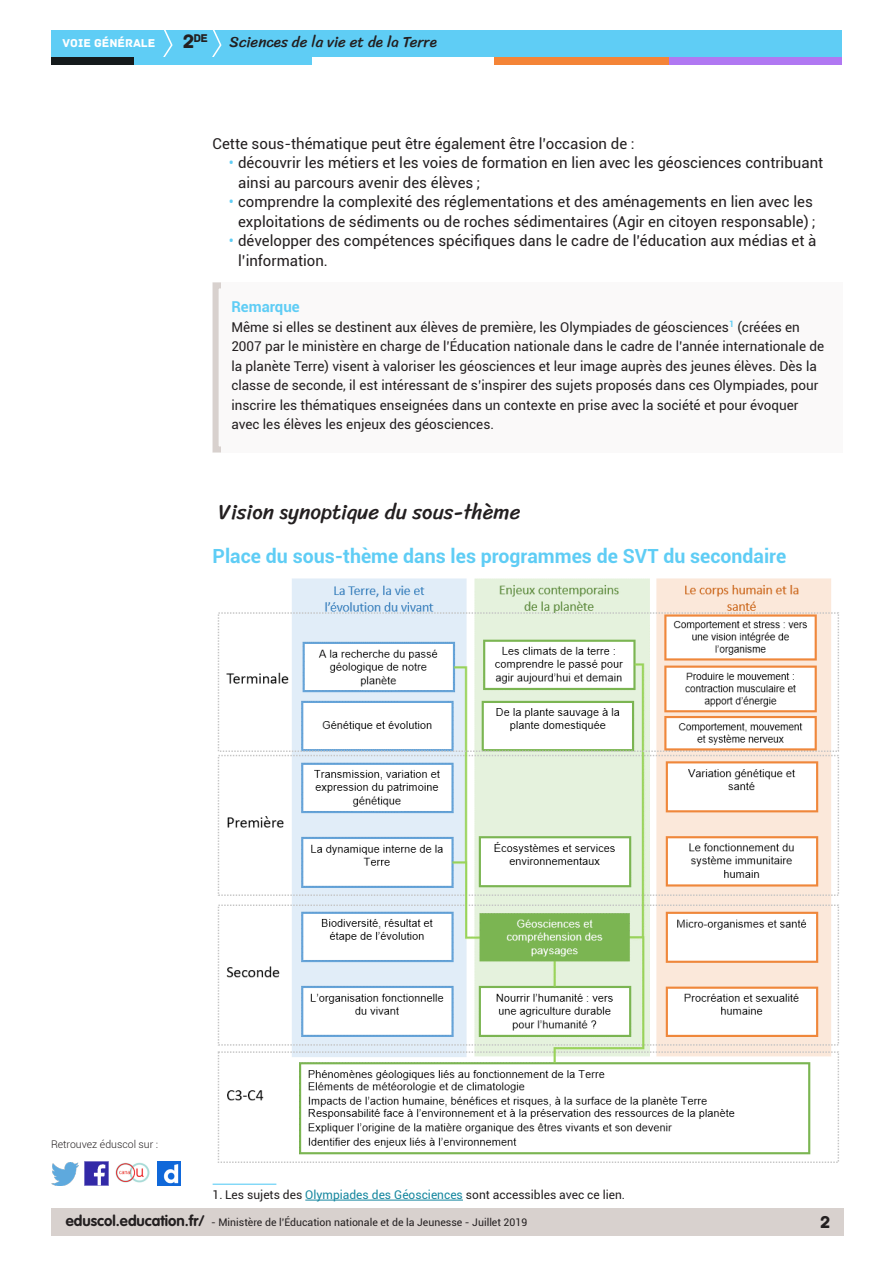
<style>
.page{position:relative;width:893px;height:1263px;background:#fff}
.page>*{position:absolute;margin:0;border:0;box-sizing:border-box;transform-origin:0 0}
._02_titre_1{font:21px "Sriracha";color:#231f20}
._03_titre_2{font:700 19.5px "Roboto";color:#5fcdf5}
.t1{font:18px "Archive";color:#231f20}
.Texte_courant{font:15px/19.5px "Roboto";color:#231f20}
.t2{font:15px "Sriracha";color:#231f20}
._08_Titre_encadré{font:700 15px "Roboto";color:#5fcdf5}
._08_txt_encadré{font:13.5px/19.5px "Roboto";color:#231f20}
._11_note_bas_de_page{font:12px "Roboto";color:#231f20}
.t3{font:12px "Archive";color:#fff}
.t4{font:11.85px "Archive";color:#231f20}
.t5{font:10.5px "Roboto";color:#231f20}
.t6{font:300 10.5px "Roboto";color:#231f20}
.s1{font-size:20.4px}
.s2{color:#5fcdf5}
.s3{color:#16879f}
.s4{font-family:"VAG Rounded Std";font-weight:700;font-size:15px}
</style>
<div class="page">
<div style="left:51px;top:1209px;width:792px;height:27px;background:#d8d1ce"></div>
<img style="left:85px;top:1162px;width:23px;height:23px">
<img style="left:51px;top:1163px;width:28px;height:22px">
<img style="left:158px;top:1162px;width:22px;height:23px">
<img style="left:115px;top:1162px;width:35px;height:21px">
<div style="left:51px;top:30px;width:791px;height:27px;background:#5fcdf5"></div>
<svg style="left:163px;top:30px;width:10px;height:27px"></svg>
<svg style="left:212px;top:30px;width:10px;height:27px"></svg>
<div style="left:133px;top:57px;width:179px;height:8px;background:#5fcdf5"></div>
<div style="left:51px;top:57px;width:82px;height:8px;background:#141a1c"></div>
<div style="left:667px;top:57px;width:175px;height:8px;background:#b078f2"></div>
<div style="left:494px;top:57px;width:175px;height:8px;background:#f48437"></div>
<img style="left:217px;top:578px;width:622px;height:585px">
<hr style="left:213px;top:1183px;width:63px;height:2px;background:#5fcdf5">
<hr style="left:305px;top:1200px;width:158px;height:1px;background:#16879f">
<div style="left:213px;top:282px;width:630px;height:170px;background:#faf9f9"></div>
<p class="t4" style="left:183px;top:31px;width:27px"><span class="s1">2</span>de</p>
<p class="t3" style="left:63px;top:36px;width:94px">VOIE GÉNÉRALE</p>
<p class="t2" style="left:230px;top:33px;width:209px">Sciences de la vie et de la Terre</p>
<p class="Texte_courant" style="left:213px;top:133px;width:424px">Cette sous-thématique peut être également être l’occasion de :</p>
<p class="Texte_courant" style="left:238px;top:153px;width:587px;text-indent:-9px"><span class="s2">•</span> découvrir les métiers et les voies de formation en lien avec les géosciences contribuant ainsi au parcours avenir des élèves ;</p>
<p class="Texte_courant" style="left:229px;top:192px;width:588px;text-align:right"><span class="s2">•</span> comprendre la complexité des réglementations et des aménagements en lien avec les exploitations de sédiments ou de roches sédimentaires (Agir en citoyen responsable) ;</p>
<p class="Texte_courant" style="left:238px;top:231px;width:580px;text-indent:-9px"><span class="s2">•</span> développer des compétences spécifiques dans le cadre de l’éducation aux médias et à l’information.</p>
<p class="_08_Titre_encadré" style="left:231px;top:296px;width:70px">Remarque</p>
<p class="_08_txt_encadré" style="left:231px;top:317px;width:594px">Même si elles se destinent aux élèves de première, les Olympiades de géosciences<sup>1</sup> (créées en 2007 par le ministère en charge de l’Éducation nationale dans le cadre de l’année internationale de la planète Terre) visent à valoriser les géosciences et leur image auprès des jeunes élèves. Dès la classe de seconde, il est intéressant de s’inspirer des sujets proposés dans ces Olympiades, pour inscrire les thématiques enseignées dans un contexte en prise avec la société et pour évoquer avec les élèves les enjeux des géosciences.</p>
<p class="_02_titre_1" style="left:219px;top:499px;width:303px">Vision synoptique du sous-thème</p>
<p class="_03_titre_2" style="left:213px;top:543px;width:575px">Place du sous-thème dans les programmes de SVT du secondaire</p>
<p class="t6" style="left:51px;top:1137px;width:109px">Retrouvez éduscol sur :</p>
<p class="_11_note_bas_de_page" style="left:213px;top:1186px;width:414px">1. Les sujets des <span class="s3">Olympiades des Géosciences</span> sont accessibles avec ce lien.</p>
<p class="t5" style="left:66px;top:1215px;width:463px"><span class="s4">eduscol.education.fr/</span> - Ministère de l’Éducation nationale et de la Jeunesse - Juillet 2019</p>
<h3 class="t1" style="left:820px;top:1211px;width:12px">2</h3>
</div>
